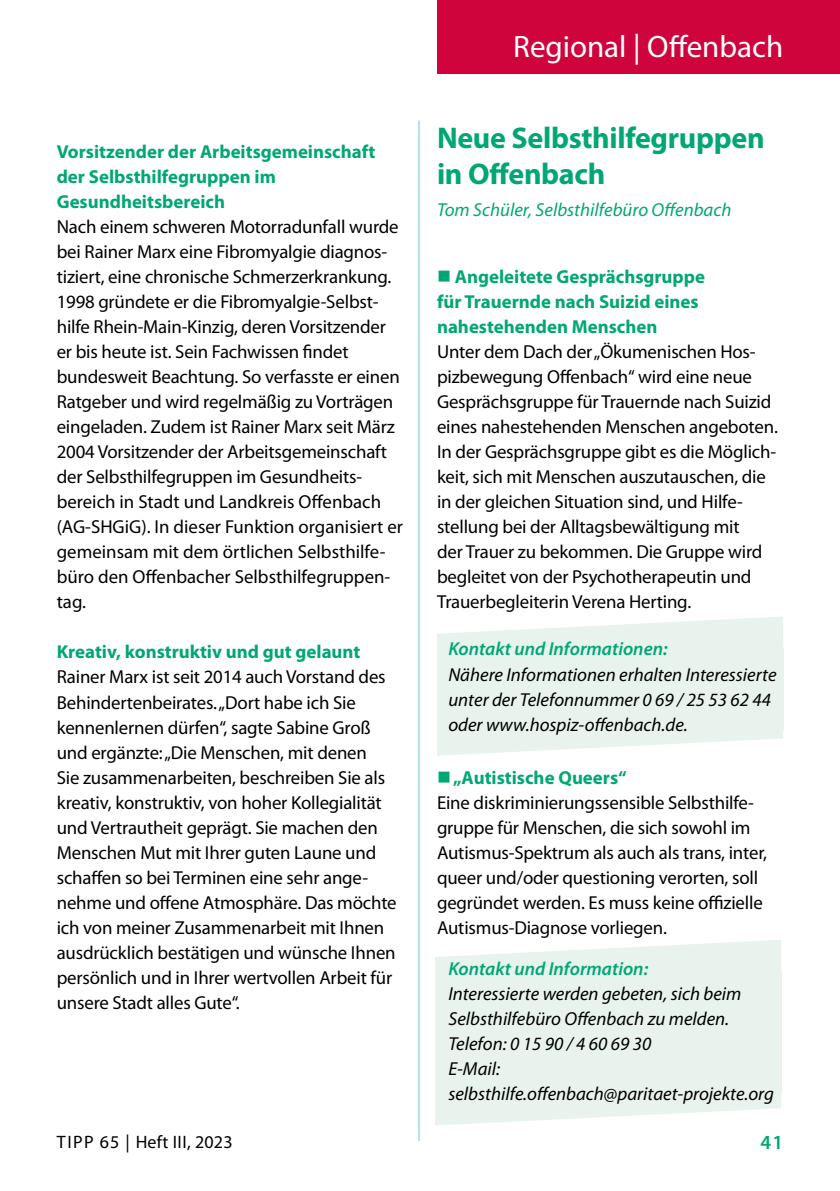
<style>
.page{position:relative;width:840px;height:1191px;background:#fff}
.page>*{position:absolute;margin:0;border:0;box-sizing:border-box;transform-origin:0 0}
.t1{font:31px "Myriad Pro";color:#fff}
.t2{font:700 30px/36px "Myriad Pro";letter-spacing:-.01em;color:#00a774}
.t3{font:600 20px "Myriad Pro";color:#00a774}
.t4{font:18.8px/25px "Myriad Pro";letter-spacing:-.01em;color:#000}
.t5{font:italic 18.8px/25px "Myriad Pro";color:#000}
.t6{font:700 18.8px/25px "Myriad Pro";color:#00a774}
.t7{font:italic 600 18.8px "Myriad Pro";color:#00a774}
.t8{font:italic 18.8px "Myriad Pro";color:#00a774}
.t9{font:18px "Myriad Pro";letter-spacing:.025em;color:#000}
.s1{color:#00a774}
.s2{font-weight:700;color:#00a774}
</style>
<div class="page">
<svg style="left:437px;top:616px;width:345px;height:31px"></svg>
<div style="left:437px;top:647px;width:345px;height:82px;background:#e7f3ec"></div>
<svg style="left:437px;top:729px;width:345px;height:26px"></svg>
<svg style="left:435px;top:940px;width:345px;height:30px"></svg>
<div style="left:435px;top:970px;width:345px;height:124px;background:#e7f3ec"></div>
<svg style="left:435px;top:1094px;width:345px;height:31px"></svg>
<div style="left:437px;top:0;width:402px;height:74px;background:#d0043c"></div>
<hr style="left:418px;top:120px;width:2px;height:1021px;background:#b6dfea">
<p class="t6" style="left:57px;top:139px;width:320px">Vorsitzender der Arbeitsgemeinschaft der Selbsthilfegruppen im<br>Gesundheitsbereich</p>
<p class="t4" style="left:57px;top:214px;width:347px">Nach einem schweren Motorradunfall wurde bei Rainer Marx eine Fibromyalgie diagnos&shy;tiziert, eine chronische Schmerzerkrankung.<br>1998 gründete er die Fibromyalgie-Selbst&shy;hilfe Rhein-Main-Kinzig, deren Vorsitzender er bis heute ist. Sein Fachwissen findet bundesweit Beachtung. So verfasste er einen Ratgeber und wird regelmäßig zu Vorträgen eingeladen. Zudem ist Rainer Marx seit März 2004 Vorsitzender der Arbeitsgemeinschaft der Selbsthilfegruppen im Gesundheits&shy;bereich in Stadt und Landkreis Offenbach (AG-SHGiG). In dieser Funktion organisiert er gemeinsam mit dem örtlichen Selbsthilfe&shy;büro den Offenbacher Selbsthilfegruppen&shy;tag.</p>
<p class="t6" style="left:57px;top:639px;width:305px">Kreativ, konstruktiv und gut gelaunt</p>
<p class="t4" style="left:57px;top:664px;width:341px">Rainer Marx ist seit 2014 auch Vorstand des Behindertenbeirates. „Dort habe ich Sie kennenlernen dürfen“, sagte Sabine Groß und ergänzte: „Die Menschen, mit denen<br>Sie zusammenarbeiten, beschreiben Sie als kreativ, konstruktiv, von hoher Kollegialität und Vertrautheit geprägt. Sie machen den Menschen Mut mit Ihrer guten Laune und schaffen so bei Terminen eine sehr ange&shy;nehme und offene Atmosphäre. Das möchte ich von meiner Zusammenarbeit mit Ihnen ausdrücklich bestätigen und wünsche Ihnen persönlich und in Ihrer wertvollen Arbeit für unsere Stadt alles Gute“.</p>
<h1 class="t1" style="left:513px;top:28px;width:271px">Regional | Offenbach</h1>
<h2 class="t2" style="left:437px;top:119px;width:329px">Neue Selbsthilfegruppen in Offenbach</h2>
<p class="t8" style="left:437px;top:198px;width:296px">Tom Schüler, Selbsthilfebüro Offenbach</p>
<p class="t6" style="left:437px;top:264px;width:269px">■ Angeleitete Gesprächsgruppe für Trauernde nach Suizid eines nahestehenden Menschen</p>
<p class="t4" style="left:437px;top:339px;width:342px">Unter dem Dach der „Ökumenischen Hos&shy;pizbewegung Offenbach“ wird eine neue Gesprächsgruppe für Trauernde nach Suizid eines nahestehenden Menschen angeboten.<br>In der Gesprächsgruppe gibt es die Möglich&shy;keit, sich mit Menschen auszutauschen, die in der gleichen Situation sind, und Hilfe&shy;stellung bei der Alltagsbewältigung mit<br>der Trauer zu bekommen. Die Gruppe wird begleitet von der Psychotherapeutin und Trauerbegleiterin Verena Herting.</p>
<p class="t7" style="left:448px;top:637px;width:220px">Kontakt und Informationen:</p>
<p class="t5" style="left:448px;top:661px;width:329px">Nähere Informationen erhalten Interessierte unter der Telefonnummer 0 69 / 25 53 62 44 oder www.hospiz-offenbach.de.</p>
<p class="t4" style="left:437px;top:764px;width:331px"><span class="s1">■</span> <span class="s2">„Autistische Queers“<br></span>Eine diskriminierungssensible Selbsthilfe&shy;gruppe für Menschen, die sich sowohl im Autismus-Spektrum als auch als trans, inter, queer und/oder questioning verorten, soll gegründet werden. Es muss keine offizielle Autismus-Diagnose vorliegen.</p>
<p class="t7" style="left:448px;top:956px;width:201px">Kontakt und Information:</p>
<p class="t5" style="left:448px;top:980px;width:327px">Interessierte werden gebeten, sich beim<br>Selbsthilfebüro Offenbach zu melden.<br>Telefon: 0 15 90 / 4 60 69 30<br>E-Mail: selbsthilfe.offenbach@paritaet-projekte.org</p>
<p class="t9" style="left:57px;top:1130px;width:177px">TIPP 65 | Heft III, 2023</p>
<p class="t3" style="left:760px;top:1129px;width:24px">41</p>
</div>
